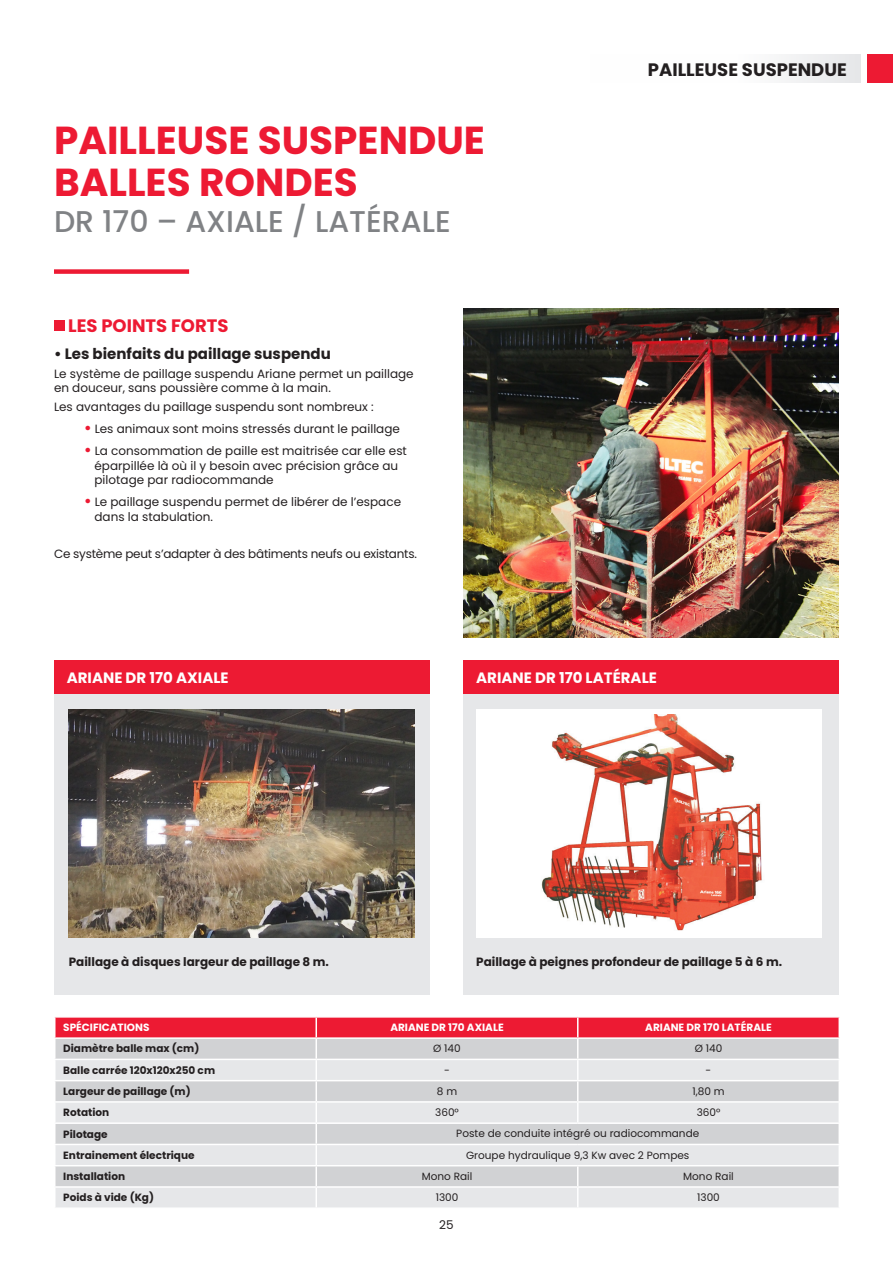
<style>
.page{position:relative;width:893px;height:1263px;background:#fff}
.page>*{position:absolute;margin:0;border:0;box-sizing:border-box;transform-origin:0 0}
.t1{font:700 39px/42px "Poppins";color:#ed1a33}
.t2{font:500 30px "Poppins";color:#808285}
.t3{font:700 18px "Poppins";color:#231f20}
.t4{font:700 18px "Poppins";color:#ed1a33}
.t5{font:700 15px "Poppins";color:#fff}
.t6{font:700 15px "Poppins";color:#231f20}
.t7{font:12px/14.4px "Poppins";color:#231f20}
.t8{font:700 12px "Poppins";color:#231f20}
.t9{font:12px "Poppins";letter-spacing:-.02em;color:#231f20}
.t10{font:700 10.5px "Poppins";color:#231f20}
.t11{font:10.5px "Poppins";color:#231f20}
.t12{font:700 10.5px "Poppins";color:#fff}
.s1{font-weight:700;font-size:15px;color:#ed1a33}
</style>
<div class="page">
<div style="left:867px;top:54px;width:26px;height:29px;background:#ed1a33"></div>
<div style="left:590px;top:54px;width:270px;height:29px;background:linear-gradient(to right,#fff,#edeeef)"></div>
<div style="left:54px;top:660px;width:375px;height:334px;background:#e6e7e9"></div>
<div style="left:463px;top:694px;width:376px;height:300px;background:#e6e7e9"></div>
<div style="left:54px;top:660px;width:375px;height:34px;background:#ed1a33"></div>
<div style="left:463px;top:660px;width:376px;height:34px;background:#ed1a33"></div>
<div style="left:476px;top:709px;width:346px;height:229px;background:#fff"></div>
<img style="left:541px;top:714px;width:221px;height:217px">
<img style="left:463px;top:308px;width:376px;height:330px">
<img style="left:69px;top:709px;width:346px;height:229px">
<svg style="left:56px;top:1124px;width:782px;height:83px;background:#dbdcde"></svg>
<svg style="left:54px;top:1017px;width:786px;height:105px;background:#e1bac0"></svg>
<hr style="left:315px;top:1124px;width:2px;height:20px;background:#fff">
<hr style="left:54px;top:1144px;width:262px;height:1px;background:#fff">
<hr style="left:316px;top:1144px;width:262px;height:1px;background:#fff">
<hr style="left:315px;top:1145px;width:2px;height:20px;background:#fff">
<hr style="left:578px;top:1144px;width:262px;height:1px;background:#fff">
<hr style="left:54px;top:1165px;width:262px;height:1px;background:#fff">
<hr style="left:316px;top:1165px;width:262px;height:1px;background:#fff">
<hr style="left:315px;top:1166px;width:2px;height:20px;background:#fff">
<hr style="left:578px;top:1165px;width:262px;height:1px;background:#fff">
<hr style="left:54px;top:1186px;width:262px;height:2px;background:#fff">
<svg style="left:55px;top:1188px;width:1px;height:19px"></svg>
<hr style="left:316px;top:1186px;width:262px;height:2px;background:#fff">
<svg style="left:315px;top:1188px;width:2px;height:19px"></svg>
<hr style="left:578px;top:1186px;width:262px;height:2px;background:#fff">
<svg style="left:577px;top:1166px;width:1px;height:41px"></svg>
<svg style="left:838px;top:1188px;width:1px;height:19px"></svg>
<div style="left:54px;top:321px;width:10px;height:10px;background:#ed1a33"></div>
<div style="left:54px;top:269px;width:135px;height:5px;background:#ed1a33"></div>
<p class="t1" style="left:54px;top:120px;width:432px">PAILLEUSE SUSPENDUE<br>BALLES RONDES</p>
<p class="t2" style="left:54px;top:204px;width:398px">DR 170 – AXIALE / LATÉRALE</p>
<p class="t4" style="left:68px;top:316px;width:162px">LES POINTS FORTS</p>
<p class="t6" style="left:54px;top:345px;width:278px">• Les bienfaits du paillage suspendu</p>
<p class="t7" style="left:54px;top:366px;width:361px">Le système de paillage suspendu Ariane permet un paillage en douceur, sans poussière comme à la main.</p>
<p class="t7" style="left:54px;top:399px;width:321px">Les avantages du paillage suspendu sont nombreux :</p>
<p class="t7" style="left:84px;top:422px;width:317px"><span class="s1">•</span> Les animaux sont moins stressés durant le paillage</p>
<p class="t7" style="left:94px;top:444px;width:314px;text-indent:-10px"><span class="s1">•</span> La consommation de paille est maitrisée car elle est éparpillée là où il y besoin avec précision grâce au pilotage par radiocommande</p>
<p class="t7" style="left:94px;top:495px;width:308px;text-indent:-10px"><span class="s1">•</span> Le paillage suspendu permet de libérer de l’espace dans la stabulation.</p>
<p class="t9" style="left:54px;top:547px;width:364px">Ce système peut s’adapter à des bâtiments neufs ou existants.</p>
<p class="t3" style="left:648px;top:59px;width:200px">PAILLEUSE SUSPENDUE</p>
<p class="t5" style="left:67px;top:669px;width:163px">ARIANE DR 170 AXIALE</p>
<p class="t5" style="left:476px;top:669px;width:182px">ARIANE DR 170 LATÉRALE</p>
<p class="t8" style="left:69px;top:955px;width:262px">Paillage à disques largeur de paillage 8 m.</p>
<p class="t8" style="left:476px;top:955px;width:307px">Paillage à peignes profondeur de paillage 5 à 6 m.</p>
<p class="t12" style="left:63px;top:1021px;width:88px">SPÉCIFICATIONS</p>
<p class="t12" style="left:390px;top:1021px;width:115px">ARIANE DR 170 AXIALE</p>
<p class="t12" style="left:645px;top:1021px;width:128px">ARIANE DR 170 LATÉRALE</p>
<p class="t10" style="left:63px;top:1043px;width:138px">Diamètre balle max (cm)</p>
<p class="t11" style="left:433px;top:1043px;width:29px">Ø 140</p>
<p class="t11" style="left:695px;top:1043px;width:29px">Ø 140</p>
<p class="t10" style="left:63px;top:1064px;width:153px">Balle carrée 120x120x250 cm</p>
<p class="t11" style="left:444px;top:1064px;width:7px">-</p>
<p class="t11" style="left:706px;top:1064px;width:7px">-</p>
<p class="t10" style="left:63px;top:1085px;width:129px">Largeur de paillage (m)</p>
<p class="t11" style="left:437px;top:1085px;width:22px">8 m</p>
<p class="t11" style="left:692px;top:1085px;width:34px">1,80 m</p>
<p class="t10" style="left:63px;top:1106px;width:48px">Rotation</p>
<p class="t11" style="left:435px;top:1106px;width:25px">360°</p>
<p class="t11" style="left:697px;top:1106px;width:25px">360°</p>
<p class="t10" style="left:63px;top:1128px;width:46px">Pilotage</p>
<p class="t11" style="left:456px;top:1128px;width:244px">Poste de conduite intégré ou radiocommande</p>
<p class="t10" style="left:63px;top:1149px;width:133px">Entrainement électrique</p>
<p class="t11" style="left:466px;top:1149px;width:225px">Groupe hydraulique 9,3 Kw avec 2 Pompes</p>
<p class="t10" style="left:63px;top:1170px;width:63px">Installation</p>
<p class="t11" style="left:422px;top:1170px;width:52px">Mono Rail</p>
<p class="t11" style="left:683px;top:1170px;width:52px">Mono Rail</p>
<p class="t10" style="left:63px;top:1191px;width:92px">Poids à vide (Kg)</p>
<p class="t11" style="left:436px;top:1191px;width:24px">1300</p>
<p class="t11" style="left:697px;top:1191px;width:24px">1300</p>
<p class="t7" style="left:439px;top:1217px;width:16px">25</p>
</div>
